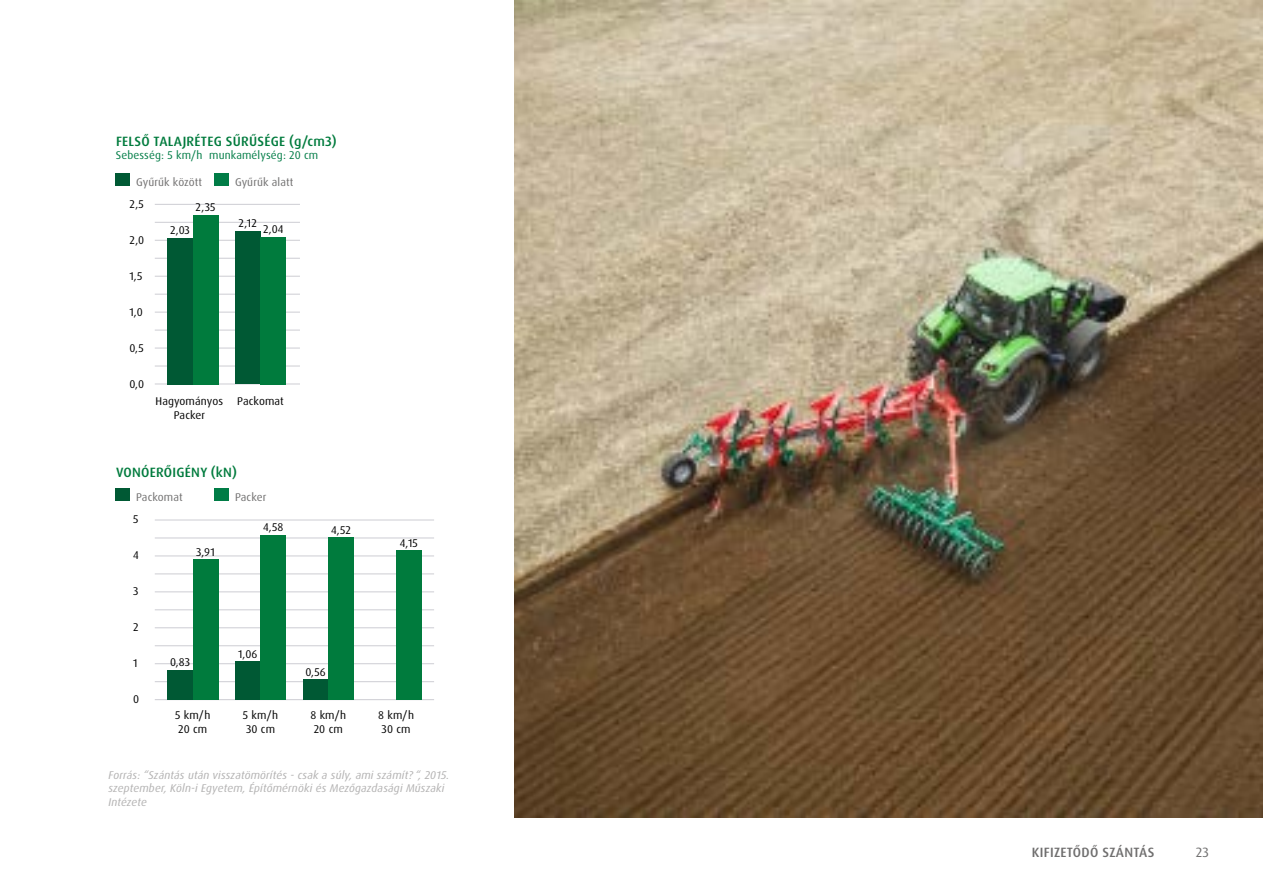
<style>
.page{position:relative;width:1263px;height:893px;background:#fff}
.page>*{position:absolute;margin:0;border:0;box-sizing:border-box;transform-origin:0 0}
.t1{font:500 13.5px "Dax Pro";letter-spacing:.02em;color:#007b3d}
.t2{font:500 13.5px "Dax Pro";letter-spacing:.02em;color:#706f6f}
.t3{font:13.5px "Dax Pro";color:#706f6f}
.t4{font:11.25px/13.5px "Dax Pro";letter-spacing:.01em;color:#000;text-align:center}
.t5{font:italic 11.25px/13.5px "Dax Pro";letter-spacing:.01em;color:#b3b2b2}
.t6{font:11.25px "Dax Pro";letter-spacing:.01em;color:#706f6f}
.t7{font:11.25px "Dax Pro";letter-spacing:.01em;color:#007c46}
</style>
<div class="page">
<img style="left:514px;top:0;width:749px;height:818px">
<hr style="left:155px;top:520px;width:279px;height:1px;background:#cdcdd3">
<hr style="left:155px;top:591px;width:279px;height:1px;background:#cdcdd3">
<hr style="left:155px;top:556px;width:279px;height:1px;background:#cdcdd3">
<hr style="left:155px;top:627px;width:279px;height:1px;background:#cdcdd3">
<hr style="left:155px;top:681px;width:279px;height:1px;background:#cdcdd3">
<hr style="left:155px;top:538px;width:279px;height:1px;background:#cdcdd3">
<hr style="left:155px;top:609px;width:279px;height:1px;background:#cdcdd3">
<hr style="left:155px;top:663px;width:279px;height:1px;background:#cdcdd3">
<hr style="left:155px;top:573px;width:279px;height:1px;background:#cdcdd3">
<hr style="left:155px;top:645px;width:279px;height:1px;background:#cdcdd3">
<hr style="left:155px;top:699px;width:279px;height:1px;background:#cdcdd3">
<div style="left:167px;top:670px;width:26px;height:30px;background:#005934"></div>
<div style="left:235px;top:662px;width:26px;height:38px;background:#005934"></div>
<div style="left:303px;top:680px;width:25px;height:20px;background:#005934"></div>
<div style="left:193px;top:559px;width:25px;height:141px;background:#007b3d"></div>
<div style="left:261px;top:535px;width:25px;height:165px;background:#007b3d"></div>
<div style="left:328px;top:537px;width:26px;height:163px;background:#007b3d"></div>
<div style="left:396px;top:551px;width:26px;height:149px;background:#007b3d"></div>
<div style="left:115px;top:488px;width:14px;height:13px;background:#005934"></div>
<div style="left:214px;top:488px;width:14px;height:13px;background:#007c46"></div>
<hr style="left:155px;top:204px;width:145px;height:1px;background:#cdcdd3">
<hr style="left:155px;top:276px;width:145px;height:1px;background:#cdcdd3">
<hr style="left:155px;top:240px;width:145px;height:1px;background:#cdcdd3">
<hr style="left:155px;top:312px;width:145px;height:1px;background:#cdcdd3">
<hr style="left:155px;top:366px;width:145px;height:1px;background:#cdcdd3">
<hr style="left:155px;top:222px;width:145px;height:1px;background:#cdcdd3">
<hr style="left:155px;top:294px;width:145px;height:1px;background:#cdcdd3">
<hr style="left:155px;top:348px;width:145px;height:1px;background:#cdcdd3">
<hr style="left:155px;top:258px;width:145px;height:1px;background:#cdcdd3">
<hr style="left:155px;top:330px;width:145px;height:1px;background:#cdcdd3">
<hr style="left:155px;top:384px;width:145px;height:1px;background:#cdcdd3">
<div style="left:167px;top:238px;width:26px;height:146px;background:#005934"></div>
<div style="left:235px;top:231px;width:26px;height:153px;background:#005934"></div>
<div style="left:193px;top:215px;width:25px;height:169px;background:#007b3d"></div>
<div style="left:261px;top:237px;width:25px;height:147px;background:#007b3d"></div>
<div style="left:115px;top:173px;width:14px;height:13px;background:#005934"></div>
<div style="left:214px;top:173px;width:14px;height:13px;background:#007c46"></div>
<p class="t1" style="left:116px;top:132px;width:222px">FELSŐ TALAJRÉTEG SŰRŰSÉGE (g/cm3)</p>
<p class="t7" style="left:116px;top:148px;width:204px">Sebesség: 5 km/h munkamélység: 20 cm</p>
<p class="t4" style="left:130px;top:197px;width:16px">2,5</p>
<p class="t4" style="left:130px;top:233px;width:16px">2,0</p>
<p class="t4" style="left:130px;top:269px;width:14px">1,5</p>
<p class="t4" style="left:130px;top:305px;width:15px">1,0</p>
<p class="t4" style="left:130px;top:341px;width:16px">0,5</p>
<p class="t4" style="left:130px;top:377px;width:16px">0,0</p>
<p class="t4" style="left:155px;top:395px;width:69px">Hagyományos<br>Packer</p>
<p class="t4" style="left:237px;top:395px;width:48px">Packomat</p>
<p class="t6" style="left:136px;top:174px;width:68px">Gyűrűk között</p>
<p class="t6" style="left:235px;top:174px;width:60px">Gyűrűk alatt</p>
<p class="t4" style="left:196px;top:200px;width:21px">2,35</p>
<p class="t4" style="left:239px;top:216px;width:20px">2,12</p>
<p class="t4" style="left:263px;top:222px;width:22px">2,04</p>
<p class="t4" style="left:170px;top:223px;width:21px">2,03</p>
<p class="t1" style="left:116px;top:464px;width:123px">VONÓERŐIGÉNY (kN)</p>
<p class="t4" style="left:133px;top:513px;width:7px">5</p>
<p class="t4" style="left:133px;top:549px;width:7px">4</p>
<p class="t4" style="left:133px;top:585px;width:7px">3</p>
<p class="t4" style="left:133px;top:621px;width:7px">2</p>
<p class="t4" style="left:133px;top:657px;width:6px">1</p>
<p class="t4" style="left:133px;top:693px;width:8px">0</p>
<p class="t4" style="left:175px;top:708px;width:37px;text-align:left">5 km/h<br>20 cm</p>
<p class="t4" style="left:243px;top:708px;width:37px;text-align:left">5 km/h<br>30 cm</p>
<p class="t4" style="left:310px;top:708px;width:37px">8 km/h<br>20 cm</p>
<p class="t4" style="left:378px;top:708px;width:37px">8 km/h<br>30 cm</p>
<p class="t6" style="left:136px;top:490px;width:48px">Packomat</p>
<p class="t6" style="left:235px;top:490px;width:33px">Packer</p>
<p class="t4" style="left:263px;top:520px;width:22px">4,58</p>
<p class="t4" style="left:331px;top:523px;width:21px">4,52</p>
<p class="t4" style="left:400px;top:536px;width:20px">4,15</p>
<p class="t4" style="left:196px;top:545px;width:20px">3,91</p>
<p class="t4" style="left:238px;top:647px;width:21px">1,06</p>
<p class="t4" style="left:170px;top:655px;width:22px">0,83</p>
<p class="t4" style="left:305px;top:665px;width:22px">0,56</p>
<p class="t5" style="left:108px;top:768px;width:342px">Forrás: “Szántás után visszatömörítés - csak a súly, ami számít? “, 2015. szeptember, Köln-i Egyetem, Építőmérnöki és Mezőgazdasági Műszaki<br>Intézete</p>
<p class="t2" style="left:1032px;top:843px;width:124px">KIFIZETŐDŐ SZÁNTÁS</p>
<p class="t3" style="left:1196px;top:843px;width:15px">23</p>
</div>
